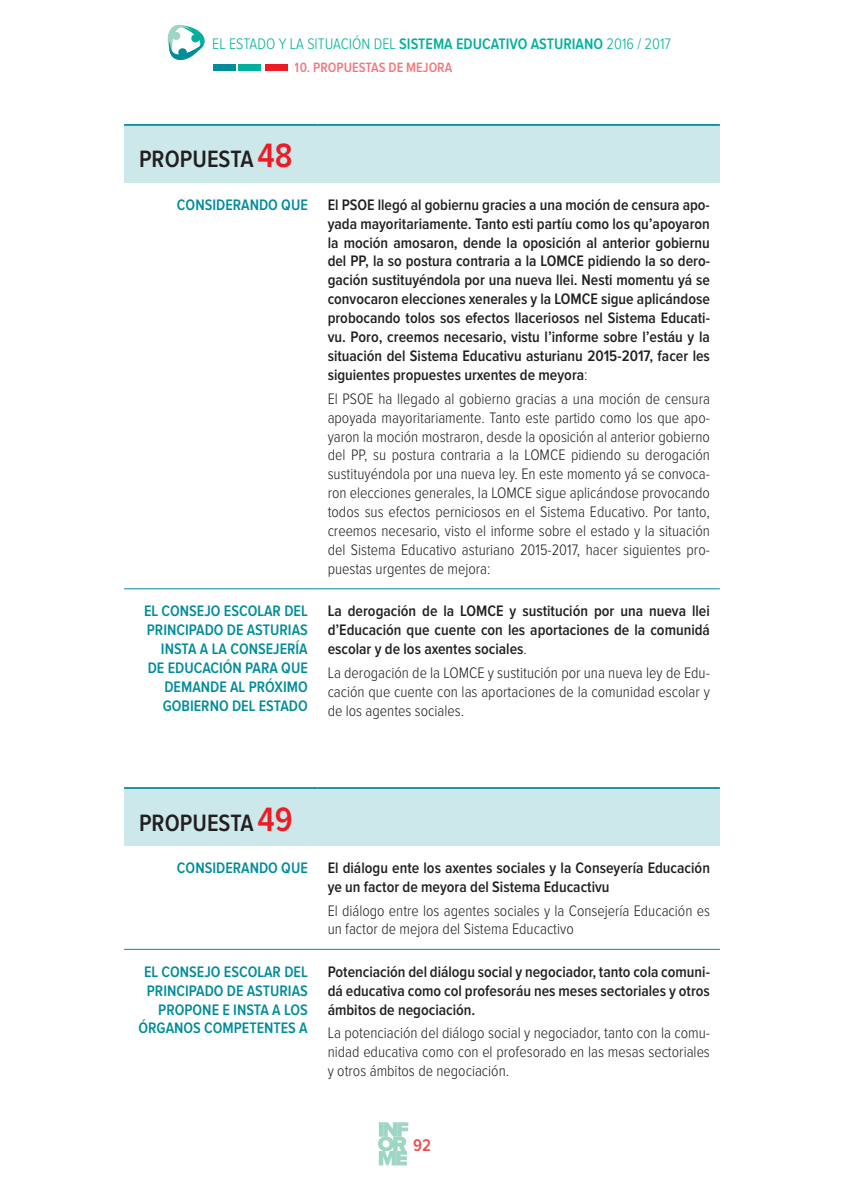
<style>
.page{position:relative;width:844px;height:1191px;background:#fff}
.page>*{position:absolute;margin:0;border:0;box-sizing:border-box;transform-origin:0 0}
.t1{font:600 24.5px "Proxima Nova Cond";color:#231f20}
.t2{font:600 17.5px "Proxima Nova Cond";color:#ed1c24}
.t3{font:300 15.75px/18.9px "Proxima Nova Cond";color:#231f20;text-align:justify}
.t4{font:600 15.75px/18.9px "Proxima Nova Cond";color:#231f20;text-align:justify}
.t5{font:600 15.75px/18.9px "Proxima Nova Cond";color:#008c99;text-align:right}
.t6{font:300 15.75px "Proxima Nova Cond";color:#00b09c}
.t7{font:600 14px "Proxima Nova Cond";color:#ed1c24}
.s1{font-weight:600}
.s2{font-size:35px;color:#ed1c24}
.s3{font-weight:300}
</style>
<div class="page">
<svg style="left:378px;top:1122px;width:30px;height:43px"></svg>
<div style="left:213px;top:64px;width:22px;height:7px;background:#008c99"></div>
<div style="left:238px;top:64px;width:23px;height:7px;background:#00b09c"></div>
<div style="left:265px;top:64px;width:22px;height:7px;background:#ed1c24"></div>
<svg style="left:167px;top:24px;width:38px;height:36px"></svg>
<div style="left:178px;top:48px;width:9px;height:9px;background:#008c99;border-radius:4px"></div>
<div style="left:124px;top:125px;width:595px;height:57px;background:#cce8eb"></div>
<hr style="left:124px;top:588px;width:193px;height:1px;background:#008c99">
<hr style="left:317px;top:588px;width:402px;height:1px;background:#008c99">
<hr style="left:124px;top:124px;width:193px;height:2px;background:#008c99">
<hr style="left:317px;top:124px;width:402px;height:2px;background:#008c99">
<div style="left:124px;top:788px;width:595px;height:57px;background:#cce8eb"></div>
<hr style="left:124px;top:949px;width:193px;height:1px;background:#008c99">
<hr style="left:317px;top:949px;width:402px;height:1px;background:#008c99">
<hr style="left:124px;top:787px;width:193px;height:2px;background:#008c99">
<hr style="left:317px;top:787px;width:402px;height:2px;background:#008c99">
<p class="t6" style="left:212px;top:36px;width:460px">EL ESTADO Y LA SITUACIÓN DEL <span class="s1">SISTEMA EDUCATIVO ASTURIANO</span> 2016 / 2017</p>
<p class="t7" style="left:295px;top:60px;width:159px">10. propuestas de mejora</p>
<h1 class="t1" style="left:139px;top:148px;width:155px">PROPUESTA <span class="s2">48</span></h1>
<p class="t5" style="left:177px;top:196px;width:132px">CONSIDERANDO QUE</p>
<p class="t4" style="left:327px;top:196px;width:384px">El PSOE llegó al gobiernu gracies a una moción de censura apo&shy;yada mayoritariamente. Tanto esti partíu como los qu’apoyaron la moción amosaron, dende la oposición al anterior gobiernu del PP, la so postura contraria a la LOMCE pidiendo la so dero&shy;gación sustituyéndola por una nueva llei. Nesti momentu yá se convocaron elecciones xenerales y la LOMCE sigue aplicándose probocando tolos sos efectos llaceriosos nel Sistema Educati&shy;vu. Poro, creemos necesario, vistu l’informe sobre l’estáu y la situación del Sistema Educativu asturianu 2015-2017, facer les siguientes propuestes urxentes de meyora<span class="s3">:</span></p>
<p class="t3" style="left:327px;top:390px;width:384px">El PSOE ha llegado al gobierno gracias a una moción de censura apoyada mayoritariamente. Tanto este partido como los que apo&shy;yaron la moción mostraron, desde la oposición al anterior gobierno del PP, su postura contraria a la LOMCE pidiendo su derogación sustituyéndola por una nueva ley. En este momento yá se convoca&shy;ron elecciones generales, la LOMCE sigue aplicándose provocando todos sus efectos perniciosos en el Sistema Educativo. Por tanto, creemos necesario, visto el informe sobre el estado y la situación del Sistema Educativo asturiano 2015-2017, hacer siguientes pro&shy;puestas urgentes de mejora:</p>
<p class="t5" style="left:144px;top:602px;width:165px">EL CONSEJO ESCOLAR DEL<br>PRINCIPADO DE ASTURIAS<br>INSTA A LA CONSEJERÍA<br>DE EDUCACIÓN PARA QUE<br>DEMANDE AL PRÓXIMO<br>GOBIERNO DEL ESTADO</p>
<p class="t4" style="left:327px;top:602px;width:384px">La derogación de la LOMCE y sustitución por una nueva llei d’Educación que cuente con les aportaciones de la comunidá escolar y de los axentes sociales<span class="s3">.</span></p>
<p class="t3" style="left:327px;top:664px;width:383px">La derogación de la LOMCE y sustitución por una nueva ley de Edu&shy;cación que cuente con las aportaciones de la comunidad escolar y de los agentes sociales.</p>
<h1 class="t1" style="left:139px;top:811px;width:155px">PROPUESTA <span class="s2">49</span></h1>
<p class="t5" style="left:177px;top:858px;width:132px">CONSIDERANDO QUE</p>
<p class="t4" style="left:327px;top:858px;width:384px">El diálogu ente los axentes sociales y la Conseyería Educación ye un factor de meyora del Sistema Educactivu</p>
<p class="t3" style="left:327px;top:901px;width:383px">El diálogo entre los agentes sociales y la Consejería Educación es un factor de mejora del Sistema Educactivo</p>
<p class="t5" style="left:138px;top:962px;width:171px">EL CONSEJO ESCOLAR DEL<br>PRINCIPADO DE ASTURIAS<br>PROPONE E INSTA A LOS<br>ÓRGANOS COMPETENTES A</p>
<p class="t4" style="left:327px;top:962px;width:383px">Potenciación del diálogu social y negociador, tanto cola comuni&shy;dá educativa como col profesoráu nes meses sectoriales y otros ámbitos de negociación.</p>
<p class="t3" style="left:327px;top:1024px;width:383px">La potenciación del diálogo social y negociador, tanto con la comu&shy;nidad educativa como con el profesorado en las mesas sectoriales y otros ámbitos de negociación.</p>
<p class="t2" style="left:413px;top:1137px;width:19px">92</p>
</div>
